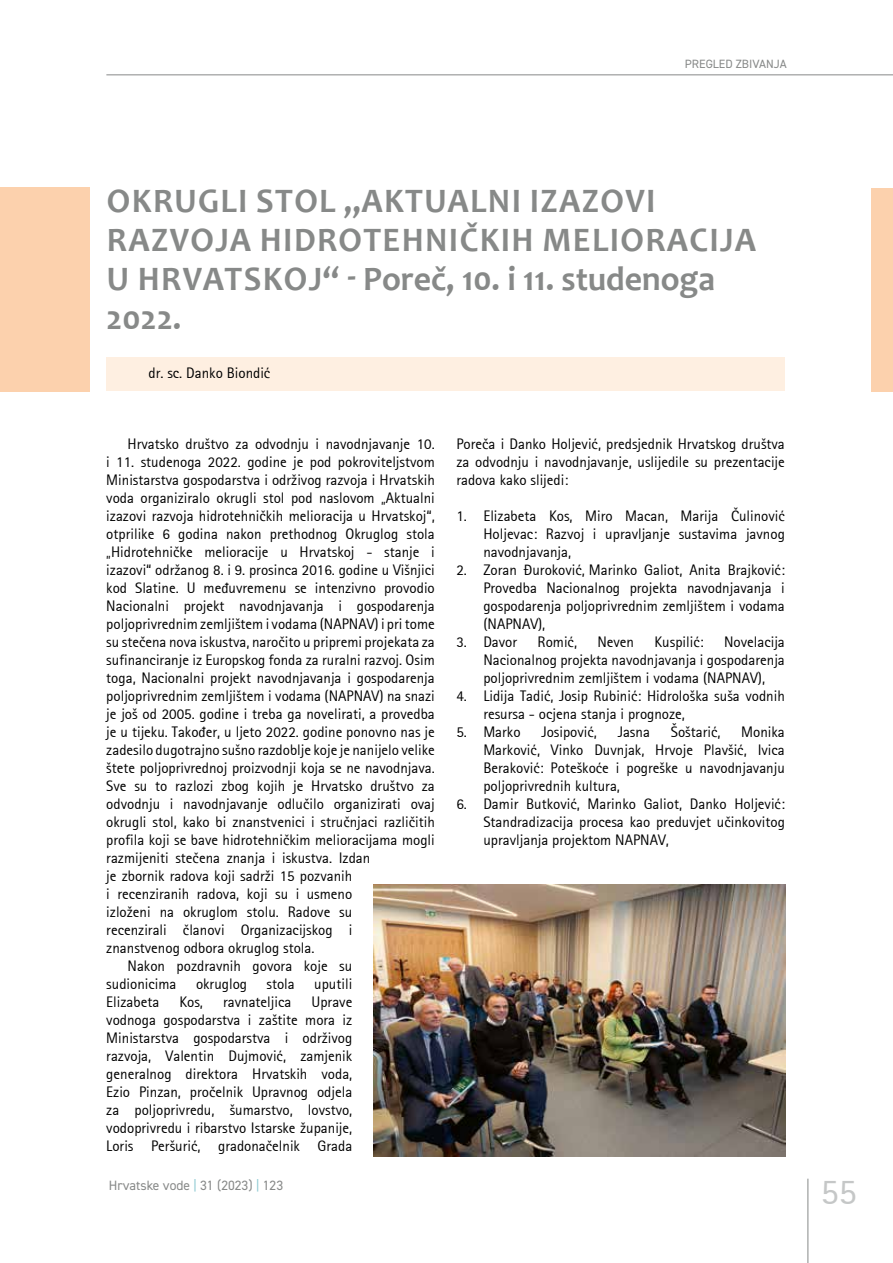
<style>
.page{position:relative;width:893px;height:1263px;background:#fff}
.page>*{position:absolute;margin:0;border:0;box-sizing:border-box;transform-origin:0 0}
.t1{font:36px "Agfa Rotis Sans Serif";color:#c5c7c7}
.t2{font:700 34.5px/39px "Candara";letter-spacing:.04em;color:#878988}
.t3{font:15px/18px "Agfa Rotis Sans Serif";color:#000;text-align:justify}
.t4{font:13.5px "DIN2014";color:#878988}
.t5{font:12px "DIN2014";color:#878988}
.s1{color:#8ac8d1}
</style>
<div class="page">
<hr style="left:808px;top:1179px;width:1px;height:84px;background:#878988">
<hr style="left:106px;top:75px;width:787px;height:1px;background:#878988">
<div style="left:0;top:188px;width:90px;height:204px;background:#fcd1ad"></div>
<div style="left:106px;top:357px;width:679px;height:34px;background:#feefe1"></div>
<div style="left:872px;top:188px;width:21px;height:203px;background:#fcd1ad"></div>
<img style="left:374px;top:884px;width:411px;height:273px">
<p class="t5" style="left:685px;top:56px;width:103px">PREGLED ZBIVANJA</p>
<h2 class="t2" style="left:106px;top:181px;width:651px">OKRUGLI STOL „AKTUALNI IZAZOVI<br>RAZVOJA HIDROTEHNIČKIH MELIORACIJA<br>U HRVATSKOJ“ - Poreč, 10. i 11. studenoga<br>2022.</h2>
<p class="t3" style="left:148px;top:364px;width:123px">dr. sc. Danko Biondić</p>
<p class="t3" style="left:128px;top:435px;width:309px">Hrvatsko društvo za odvodnju i navodnjavanje 10.</p>
<p class="t3" style="left:106px;top:453px;width:330px">i 11. studenoga 2022. godine je pod pokroviteljstvom</p>
<p class="t3" style="left:106px;top:471px;width:330px">Ministarstva gospodarstva i održivog razvoja i Hrvatskih</p>
<p class="t3" style="left:106px;top:489px;width:330px">voda organiziralo okrugli stol pod naslovom „Aktualni</p>
<p class="t3" style="left:106px;top:507px;width:330px">izazovi razvoja hidrotehničkih melioracija u Hrvatskoj“,</p>
<p class="t3" style="left:106px;top:525px;width:330px">otprilike 6 godina nakon prethodnog Okruglog stola</p>
<p class="t3" style="left:106px;top:543px;width:330px">„Hidrotehničke melioracije u Hrvatskoj - stanje i</p>
<p class="t3" style="left:106px;top:561px;width:330px">izazovi“ održanog 8. i 9. prosinca 2016. godine u Višnjici</p>
<p class="t3" style="left:106px;top:579px;width:330px">kod Slatine. U međuvremenu se intenzivno provodio</p>
<p class="t3" style="left:106px;top:597px;width:330px">Nacionalni projekt navodnjavanja i gospodarenja</p>
<p class="t3" style="left:106px;top:615px;width:330px">poljoprivrednim zemljištem i vodama (NAPNAV) i pri tome</p>
<p class="t3" style="left:106px;top:633px;width:330px">su stečena nova iskustva, naročito u pripremi projekata za</p>
<p class="t3" style="left:106px;top:651px;width:330px">sufinanciranje iz Europskog fonda za ruralni razvoj. Osim</p>
<p class="t3" style="left:106px;top:669px;width:330px">toga, Nacionalni projekt navodnjavanja i gospodarenja</p>
<p class="t3" style="left:106px;top:687px;width:330px">poljoprivrednim zemljištem i vodama (NAPNAV) na snazi</p>
<p class="t3" style="left:106px;top:705px;width:330px">je još od 2005. godine i treba ga novelirati, a provedba</p>
<p class="t3" style="left:106px;top:723px;width:330px">je u tijeku. Također, u ljeto 2022. godine ponovno nas je</p>
<p class="t3" style="left:106px;top:741px;width:330px">zadesilo dugotrajno sušno razdoblje koje je nanijelo velike</p>
<p class="t3" style="left:106px;top:759px;width:330px">štete poljoprivrednoj proizvodnji koja se ne navodnjava.</p>
<p class="t3" style="left:106px;top:777px;width:330px">Sve su to razlozi zbog kojih je Hrvatsko društvo za</p>
<p class="t3" style="left:106px;top:795px;width:330px">odvodnju i navodnjavanje odlučilo organizirati ovaj</p>
<p class="t3" style="left:106px;top:813px;width:330px">okrugli stol, kako bi znanstvenici i stručnjaci različitih</p>
<p class="t3" style="left:106px;top:831px;width:330px">profila koji se bave hidrotehničkim melioracijama mogli</p>
<p class="t3" style="left:106px;top:849px;width:266px">razmijeniti stečena znanja i iskustva. Izdan</p>
<p class="t3" style="left:106px;top:867px;width:247px">je zbornik radova koji sadrži 15 pozvanih</p>
<p class="t3" style="left:106px;top:885px;width:248px">i recenziranih radova, koji su i usmeno</p>
<p class="t3" style="left:106px;top:903px;width:247px">izloženi na okruglom stolu. Radove su</p>
<p class="t3" style="left:106px;top:921px;width:248px">recenzirali članovi Organizacijskog i</p>
<p class="t3" style="left:106px;top:939px;width:210px">znanstvenog odbora okruglog stola.</p>
<p class="t3" style="left:128px;top:957px;width:226px">Nakon pozdravnih govora koje su</p>
<p class="t3" style="left:106px;top:975px;width:72px">sudionicima</p>
<p class="t3" style="left:196px;top:975px;width:53px">okruglog</p>
<p class="t3" style="left:267px;top:975px;width:30px">stola</p>
<p class="t3" style="left:314px;top:975px;width:40px">uputili</p>
<p class="t3" style="left:106px;top:993px;width:55px">Elizabeta</p>
<p class="t3" style="left:179px;top:993px;width:25px">Kos,</p>
<p class="t3" style="left:223px;top:993px;width:70px">ravnateljica</p>
<p class="t3" style="left:106px;top:993px;width:248px;text-indent:205px">Uprave vodnoga gospodarstva i zaštite mora iz Ministarstva gospodarstva i održivog razvoja, Valentin Dujmović, zamjenik generalnog direktora Hrvatskih voda, Ezio Pinzan, pročelnik Upravnog odjela za poljoprivredu, šumarstvo, lovstvo, vodoprivredu i ribarstvo Istarske županije, Loris Peršurić, gradonačelnik Grada</p>
<p class="t3" style="left:456px;top:435px;width:330px">Poreča i Danko Holjević, predsjednik Hrvatskog društva za odvodnju i navodnjavanje, uslijedile su prezentacije radova kako slijedi:</p>
<p class="t3" style="left:483px;top:507px;width:303px;text-indent:-27px">1. Elizabeta Kos, Miro Macan, Marija Čulinović Holjevac: Razvoj i upravljanje sustavima javnog navodnjavanja,</p>
<p class="t3" style="left:483px;top:561px;width:303px;text-indent:-27px">2. Zoran Đuroković, Marinko Galiot, Anita Brajković:<br>Provedba Nacionalnog projekta navodnjavanja i gospodarenja poljoprivrednim zemljištem i vodama (NAPNAV),</p>
<p class="t3" style="left:456px;top:633px;width:62px">3. Davor</p>
<p class="t3" style="left:538px;top:633px;width:41px">Romić,</p>
<p class="t3" style="left:597px;top:633px;width:38px">Neven</p>
<p class="t3" style="left:654px;top:633px;width:51px">Kuspilić:</p>
<p class="t3" style="left:483px;top:633px;width:303px;text-indent:241px">Novelacija Nacionalnog projekta navodnjavanja i gospodarenja poljoprivrednim zemljištem i vodama (NAPNAV),</p>
<p class="t3" style="left:483px;top:687px;width:303px;text-indent:-27px">4. Lidija Tadić, Josip Rubinić: Hidrološka suša vodnih resursa - ocjena stanja i prognoze,</p>
<p class="t3" style="left:456px;top:723px;width:66px">5. Marko</p>
<p class="t3" style="left:541px;top:723px;width:57px">Josipović,</p>
<p class="t3" style="left:618px;top:723px;width:34px">Jasna</p>
<p class="t3" style="left:671px;top:723px;width:51px">Šoštarić,</p>
<p class="t3" style="left:483px;top:723px;width:303px;text-indent:258px">Monika Marković, Vinko Duvnjak, Hrvoje Plavšić, Ivica Beraković: Poteškoće i pogreške u navodnjavanju poljoprivrednih kultura,</p>
<p class="t3" style="left:483px;top:795px;width:303px;text-indent:-27px">6. Damir Butković, Marinko Galiot, Danko Holjević:<br>Standradizacija procesa kao preduvjet učinkovitog upravljanja projektom NAPNAV,</p>
<p class="t4" style="left:109px;top:1177px;width:176px">Hrvatske vode <span class="s1">|</span> 31 (2023) <span class="s1">|</span> 123</p>
<h1 class="t1" style="left:821px;top:1170px;width:37px">55</h1>
</div>
